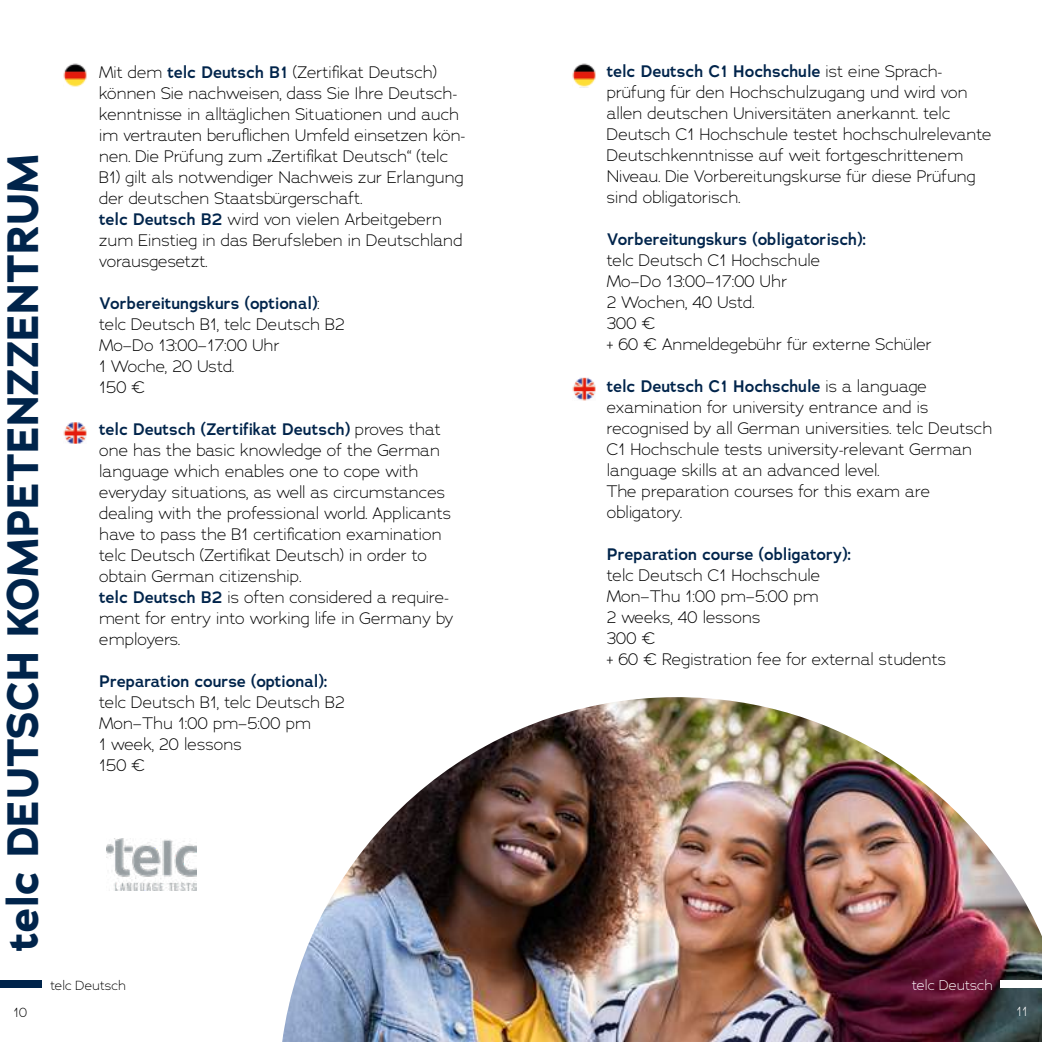
<style>
.page{position:relative;width:1042px;height:1042px;background:#fff}
.page>*{position:absolute;margin:0;border:0;box-sizing:border-box;transform-origin:0 0}
.t1{font:700 43.75px "Adrianna";color:#00244b}
.t2{font:300 16.62px/21px "Adrianna";color:#000}
.t3{font:600 16.62px "Adrianna";color:#00244b}
.t4{font:300 14px "Adrianna";color:#fff}
.t5{font:300 13.12px "Adrianna";color:#000}
.t6{font:300 13.12px "Adrianna";color:#fff}
.s1{font-weight:600;color:#00244b}
</style>
<div class="page">
<div style="left:0;top:980px;width:42px;height:8px;background:#00244b"></div>
<img style="left:572px;top:64px;width:24px;height:23px">
<img style="left:572px;top:377px;width:24px;height:23px">
<img style="left:282px;top:697px;width:760px;height:345px">
<img style="left:106px;top:839px;width:90px;height:51px">
<img style="left:63px;top:422px;width:23px;height:21px">
<img style="left:63px;top:63px;width:23px;height:23px">
<div style="left:1000px;top:980px;width:42px;height:7px;background:#fff"></div>
<h1 class="t1" style="left:-6px;top:952px;width:800px;rotate:-90deg">telc DEUTSCH KOMPETENZZENTRUM</h1>
<p class="t2" style="left:99px;top:61px;width:367px">Mit dem <span class="s1">telc Deutsch B1</span> (Zertifikat Deutsch) können Sie nachweisen, dass Sie Ihre Deutsch&shy;kenntnisse in alltäglichen Situationen und auch im vertrauten beruflichen Umfeld einsetzen kön&shy;nen. Die Prüfung zum „Zertifikat Deutsch“ (telc B1) gilt als notwendiger Nachweis zur Erlangung der deutschen Staatsbürgerschaft.<br><span class="s1">telc Deutsch B2</span> wird von vielen Arbeitgebern zum Einstieg in das Berufsleben in Deutschland vorausgesetzt.</p>
<p class="t2" style="left:99px;top:292px;width:247px"><span class="s1">Vorbereitungskurs (optional)</span>: telc Deutsch B1, telc Deutsch B2<br>Mo–Do 13:00–17:00 Uhr<br>1 Woche, 20 Ustd.<br>150 €</p>
<p class="t2" style="left:99px;top:418px;width:356px"><span class="s1">telc Deutsch (Zertifikat Deutsch)</span> proves that one has the basic knowledge of the German language which enables one to cope with everyday situations, as well as circumstances dealing with the professional world. Applicants have to pass the B1 certification examination telc Deutsch (Zertifikat Deutsch) in order to obtain German citizenship.<br><span class="s1">telc Deutsch B2</span> is often considered a require&shy;ment for entry into working life in Germany by employers.</p>
<p class="t3" style="left:99px;top:670px;width:230px">Preparation course (optional):</p>
<p class="t2" style="left:99px;top:691px;width:247px">telc Deutsch B1, telc Deutsch B2<br>Mon–Thu 1:00 pm–5:00 pm<br>1 week, 20 lessons<br>150 €</p>
<p class="t5" style="left:14px;top:1004px;width:15px">10</p>
<p class="t5" style="left:50px;top:977px;width:77px">telc Deutsch</p>
<p class="t2" style="left:607px;top:60px;width:386px"><span class="s1">telc Deutsch C1 Hochschule</span> ist eine Sprach&shy;prüfung für den Hochschulzugang und wird von allen deutschen Universitäten anerkannt. telc Deutsch C1 Hochschule testet hochschulrelevante Deutschkenntnisse auf weit fortgeschrittenem Niveau. Die Vorbereitungskurse für diese Prüfung sind obligatorisch.</p>
<p class="t3" style="left:607px;top:228px;width:261px">Vorbereitungskurs (obligatorisch):</p>
<p class="t2" style="left:607px;top:249px;width:326px">telc Deutsch C1 Hochschule<br>Mo–Do 13:00–17:00 Uhr<br>2 Wochen, 40 Ustd.<br>300 €<br>+ 60 € Anmeldegebühr für externe Schüler</p>
<p class="t2" style="left:607px;top:375px;width:387px"><span class="s1">telc Deutsch C1 Hochschule</span> is a language examination for university entrance and is recognised by all German universities. telc Deutsch C1 Hochschule tests university-relevant German language skills at an advanced level.<br>The preparation courses for this exam are obligatory.</p>
<p class="t3" style="left:607px;top:543px;width:246px">Preparation course (obligatory):</p>
<p class="t2" style="left:607px;top:564px;width:341px">telc Deutsch C1 Hochschule<br>Mon–Thu 1:00 pm–5:00 pm<br>2 weeks, 40 lessons<br>300 €<br>+ 60 € Registration fee for external students</p>
<p class="t4" style="left:912px;top:976px;width:82px">telc Deutsch</p>
<p class="t6" style="left:1016px;top:1004px;width:13px">11</p>
</div>
